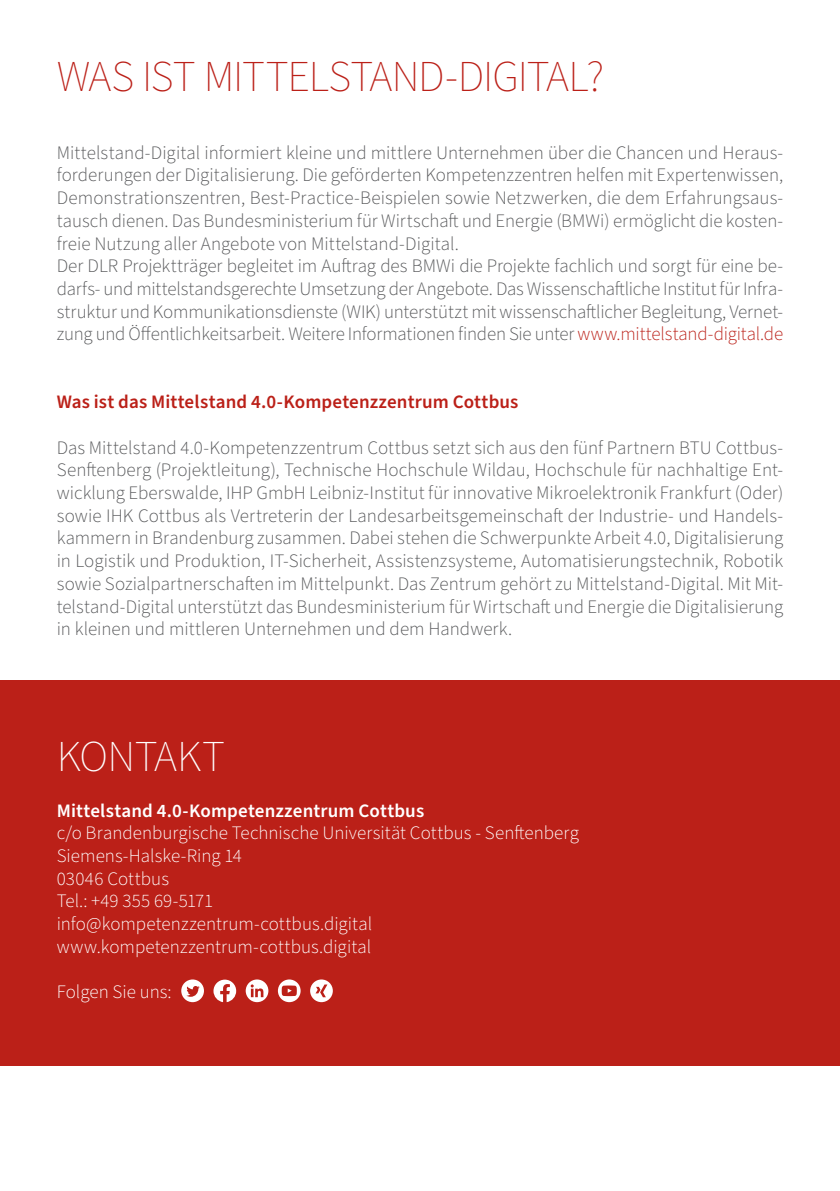
<style>
.page{position:relative;width:840px;height:1191px;background:#fff}
.page>*{position:absolute;margin:0;border:0;box-sizing:border-box;transform-origin:0 0}
.t1{font:200 44px "Source Sans Pro";letter-spacing:-.025em;color:#bb2018}
.t2{font:200 44px "Source Sans Pro";letter-spacing:-.01em;color:#fff}
.t3{font:300 19px/22.6px "Source Sans Pro";color:#57585a;text-align:justify}
.t4{font:300 19px/22.6px "Source Sans Pro";letter-spacing:.005em;color:#fff}
.t5{font:600 19px "Source Sans Pro";letter-spacing:.005em;color:#bb2018}
.t6{font:600 19px "Source Sans Pro";letter-spacing:.005em;color:#fff}
.s1{color:#bb2018}
</style>
<div class="page">
<div style="left:0;top:680px;width:839px;height:386px;background:#bb2018"></div>
<svg style="left:181px;top:979px;width:23px;height:23px"></svg>
<svg style="left:213px;top:979px;width:23px;height:23px"></svg>
<svg style="left:245px;top:979px;width:23px;height:23px"></svg>
<svg style="left:278px;top:979px;width:22px;height:23px"></svg>
<svg style="left:310px;top:979px;width:22px;height:23px"></svg>
<h1 class="t1" style="left:57px;top:47px;width:548px">WAS IST MITTELSTAND-DIGITAL?</h1>
<p class="t3" style="left:57px;top:142px;width:727px;text-align:left">Mittelstand-Digital informiert kleine und mittlere Unternehmen über die Chancen und Heraus&shy;forderungen der Digitalisierung. Die geförderten Kompetenzzentren helfen mit Expertenwissen, Demonstrationszentren, Best-Practice-Beispielen sowie Netzwerken, die dem Erfahrungsaus&shy;tausch dienen. Das Bundesministerium für Wirtschaft und Energie (BMWi) ermöglicht die kosten&shy;freie Nutzung aller Angebote von Mittelstand-Digital.<br>Der DLR Projektträger begleitet im Auftrag des BMWi die Projekte fachlich und sorgt für eine be&shy;darfs- und mittelstandsgerechte Umsetzung der Angebote. Das Wissenschaftliche Institut für Infra&shy;struktur und Kommunikationsdienste (WIK) unterstützt mit wissenschaftlicher Begleitung, Vernet&shy;zung und Öffentlichkeitsarbeit. Weitere Informationen finden Sie unter <span class="s1">www.mittelstand-digital.de</span></p>
<p class="t5" style="left:57px;top:389px;width:463px">Was ist das Mittelstand 4.0-Kompetenzzentrum Cottbus</p>
<p class="t3" style="left:57px;top:437px;width:727px">Das Mittelstand 4.0-Kompetenzzentrum Cottbus setzt sich aus den fünf Partnern BTU Cottbus-Senftenberg (Projektleitung), Technische Hochschule Wildau, Hochschule für nachhaltige Ent&shy;wicklung Eberswalde, IHP GmbH Leibniz-Institut für innovative Mikroelektronik Frankfurt (Oder) sowie IHK Cottbus als Vertreterin der Landesarbeitsgemeinschaft der Industrie- und Handels&shy;kammern in Brandenburg zusammen. Dabei stehen die Schwerpunkte Arbeit 4.0, Digitalisierung in Logistik und Produktion, IT-Sicherheit, Assistenzsysteme, Automatisierungstechnik, Robotik sowie Sozialpartnerschaften im Mittelpunkt. Das Zentrum gehört zu Mittelstand-Digital. Mit Mit&shy;telstand-Digital unterstützt das Bundesministerium für Wirtschaft und Energie die Digitalisierung in kleinen und mittleren Unternehmen und dem Handwerk.</p>
<h1 class="t2" style="left:57px;top:727px;width:170px">KONTAKT</h1>
<p class="t6" style="left:57px;top:797px;width:369px">Mittelstand 4.0-Kompetenzzentrum Cottbus</p>
<p class="t4" style="left:57px;top:822px;width:523px">c/o Brandenburgische Technische Universität Cottbus - Senftenberg Siemens-Halske-Ring 14<br>03046 Cottbus<br>Tel.: +49 355 69-5171<br>info@kompetenzzentrum-cottbus.digital www.kompetenzzentrum-cottbus.digital</p>
<p class="t4" style="left:57px;top:981px;width:116px">Folgen Sie uns:</p>
</div>
